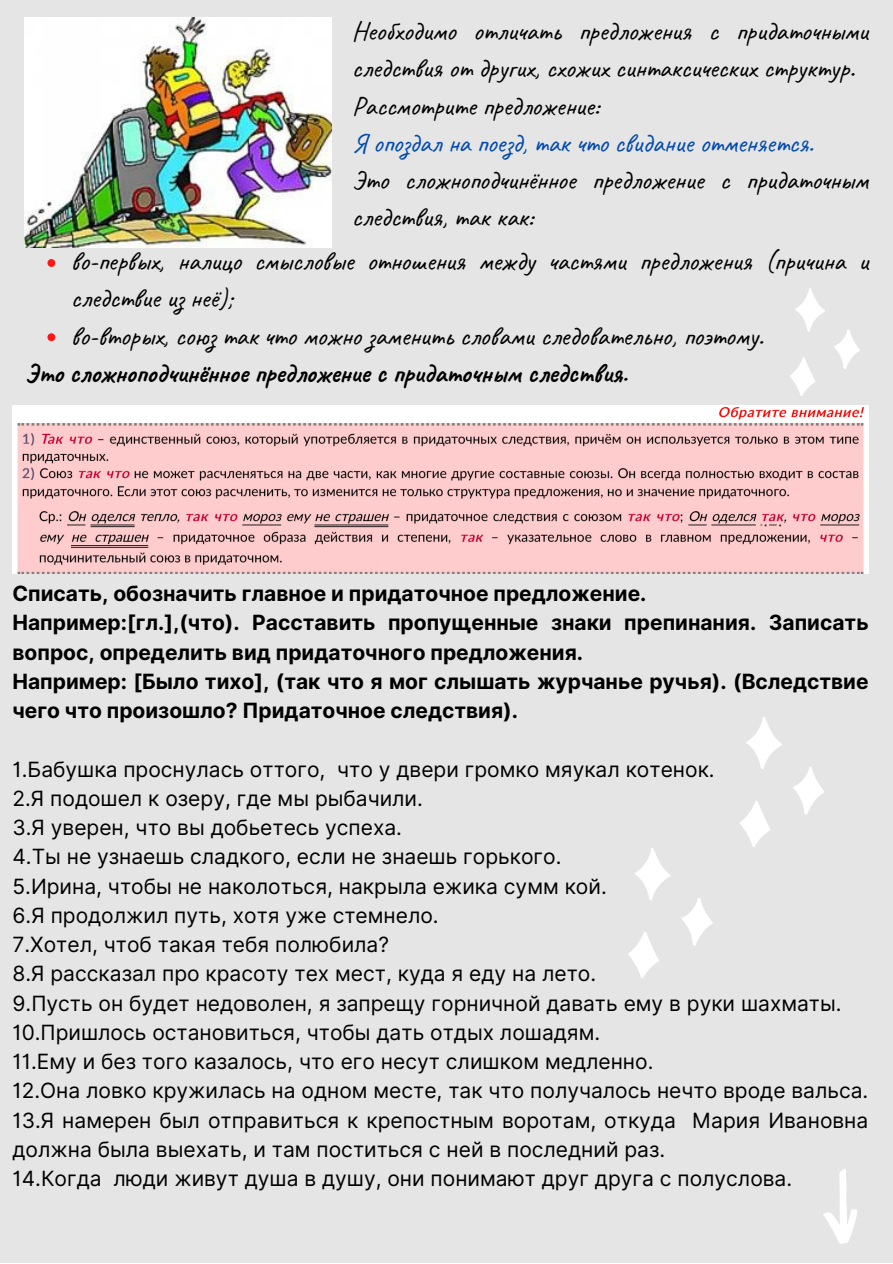
<style>
.page{position:relative;width:893px;height:1264px;background:#fff}
.page>*{position:absolute;margin:0;border:0;box-sizing:border-box;transform-origin:0 0}
.t1{font:27px/37px "Caveat";color:#000}
.t2{font:700 27px "Caveat";color:#000}
.t3{font:27px "Caveat";color:#004aad}
.t4{font:21px/29.2px "Inter";color:#000}
.t5{font:700 21px/29.2px "Inter";color:#000}
</style>
<div class="page">
<div style="left:0;top:0;width:892px;height:1262px;background:#e6e5e5"></div>
<img style="left:24px;top:17px;width:307px;height:231px">
<img style="left:12px;top:405px;width:856px;height:168px">
<svg style="left:47px;top:259px;width:8px;height:8px"></svg>
<svg style="left:47px;top:333px;width:8px;height:8px"></svg>
<svg style="left:790px;top:357px;width:25px;height:39px"></svg>
<svg style="left:834px;top:329px;width:26px;height:40px"></svg>
<svg style="left:795px;top:288px;width:30px;height:44px"></svg>
<svg style="left:740px;top:800px;width:31px;height:47px"></svg>
<svg style="left:793px;top:767px;width:31px;height:48px"></svg>
<svg style="left:746px;top:717px;width:36px;height:52px"></svg>
<svg style="left:628px;top:931px;width:31px;height:47px"></svg>
<svg style="left:682px;top:898px;width:31px;height:48px"></svg>
<svg style="left:635px;top:848px;width:36px;height:53px"></svg>
<svg style="left:823px;top:1169px;width:34px;height:75px"></svg>
<p class="t1" style="left:352px;top:13px;width:518px">Необходимо отличать предложения с придаточными следствия от других, схожих синтаксических структур.<br>Рассмотрите предложение:</p>
<p class="t3" style="left:352px;top:126px;width:463px">Я опоздал на поезд, так что свидание отменяется.</p>
<p class="t1" style="left:352px;top:161px;width:518px">Это сложноподчинённое предложение с придаточным следствия, так как:</p>
<p class="t1" style="left:71px;top:243px;width:799px">во-первых, налицо смысловые отношения между частями предложения (причина и следствие из неё);<br>во-вторых, союз так что можно заменить словами следовательно, поэтому.</p>
<p class="t2" style="left:25px;top:356px;width:604px">Это сложноподчинённое предложение с придаточным следствия.</p>
<p class="t5" style="left:12px;top:579px;width:857px">Списать, обозначить главное и придаточное предложение.<br>Например:[гл.],(что). Расставить пропущенные знаки препинания. Записать вопрос, определить вид придаточного предложения.<br>Например: [Было тихо], (так что я мог слышать журчанье ручья). (Вследствие чего что произошло? Придаточное следствия).</p>
<p class="t4" style="left:12px;top:754px;width:857px">1.Бабушка проснулась оттого, что у двери громко мяукал котенок.<br>2.Я подошел к озеру, где мы рыбачили.<br>3.Я уверен, что вы добьетесь успеха.<br>4.Ты не узнаешь сладкого, если не знаешь горького.<br>5.Ирина, чтобы не наколоться, накрыла ежика сумм кой.<br>6.Я продолжил путь, хотя уже стемнело.<br>7.Хотел, чтоб такая тебя полюбила?<br>8.Я рассказал про красоту тех мест, куда я еду на лето.<br>9.Пусть он будет недоволен, я запрещу горничной давать ему в руки шахматы.<br>10.Пришлось остановиться, чтобы дать отдых лошадям.<br>11.Ему и без того казалось, что его несут слишком медленно.<br>12.Она ловко кружилась на одном месте, так что получалось нечто вроде вальса.<br>13.Я намерен был отправиться к крепостным воротам, откуда Мария Ивановна должна была выехать, и там поститься с ней в последний раз.<br>14.Когда люди живут душа в душу, они понимают друг друга с полуслова.</p>
</div>
